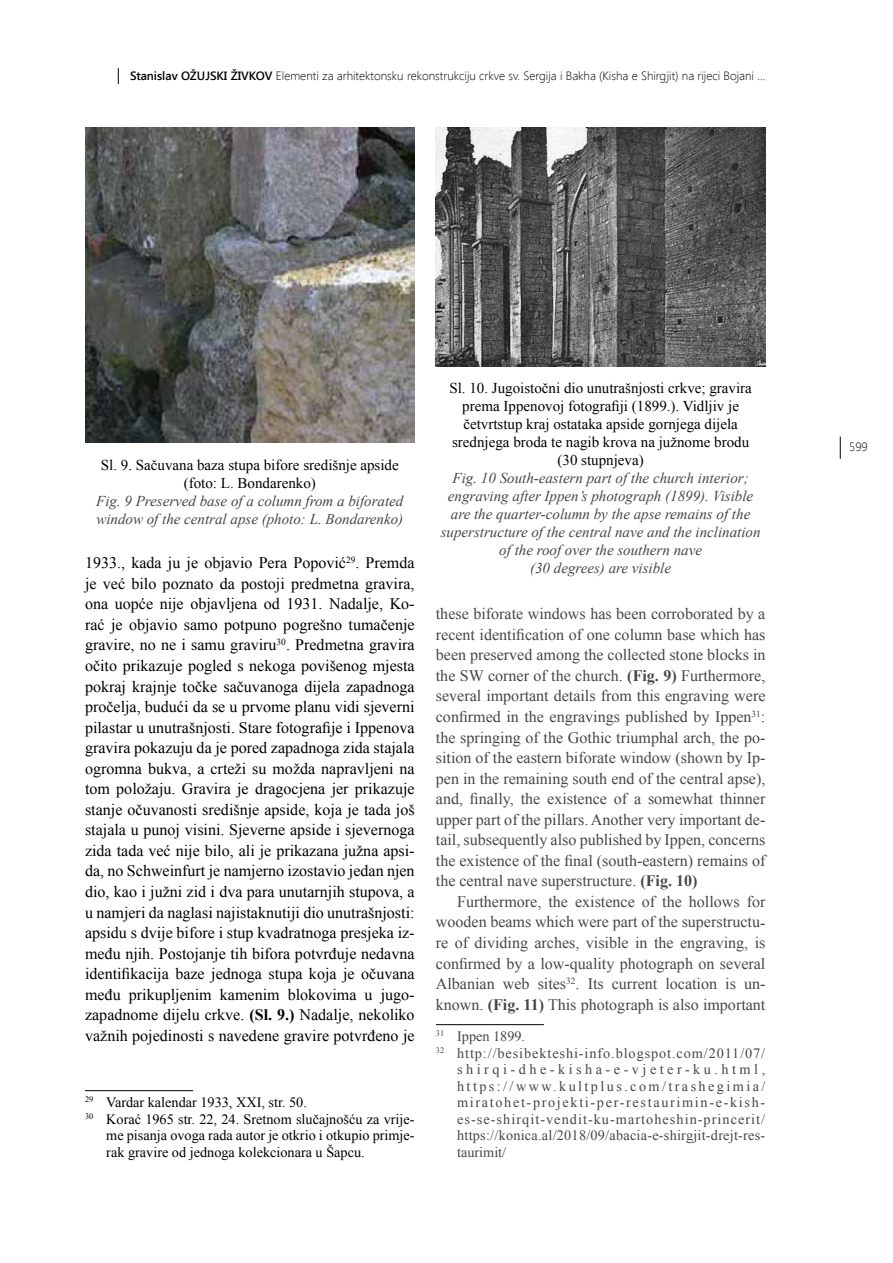
<style>
.page{position:relative;width:893px;height:1263px;background:#fff}
.page>*{position:absolute;margin:0;border:0;box-sizing:border-box;transform-origin:0 0}
.t1{font:16.05px/20.5px "Times New Roman";color:#000;text-align:justify}
.t2{font:16.05px/20.5px "Times New Roman";color:#464646;text-align:justify}
.t3{font:italic 15px/18px "Times New Roman";color:#464646}
.t4{font:15px/18px "Times New Roman";color:#000;text-align:center}
.t5{font:14.25px "Times New Roman";color:#000}
.t6{font:14.25px "Times New Roman";letter-spacing:.075em;color:#464646}
.t7{font:14.25px "Times New Roman";letter-spacing:.015em;color:#464646}
.t8{font:14.25px "Times New Roman";letter-spacing:.115em;color:#464646}
.t9{font:14.25px "Times New Roman";letter-spacing:.17em;color:#464646}
.t10{font:14.25px "Times New Roman";letter-spacing:.245em;color:#464646}
.t11{font:14.25px "Times New Roman";color:#464646}
.t12{font:300 12px "Segoe UI";color:#000}
.s1{font-weight:600}
.s2{font-weight:700}
</style>
<div class="page">
<svg style="left:840px;top:436px;width:1px;height:23px"></svg>
<svg style="left:118px;top:68px;width:1px;height:16px"></svg>
<hr style="left:436px;top:1024px;width:108px;height:1px;background:#000">
<hr style="left:85px;top:1090px;width:108px;height:1px;background:#000">
<img style="left:85px;top:128px;width:330px;height:314px">
<img style="left:436px;top:128px;width:329px;height:239px">
<p class="t12" style="left:130px;top:68px;width:637px"><span class="s1">Stanislav OŽUJSKI ŽIVKOV</span> Elementi za arhitektonsku rekonstrukciju crkve sv. Sergija i Bakha (Kisha e Shirgjit) na rijeci Bojani ...</p>
<p class="t4" style="left:101px;top:455px;width:299px">Sl. 9. Sačuvana baza stupa bifore središnje apside (foto: L. Bondarenko)</p>
<p class="t3" style="left:96px;top:491px;width:309px">Fig. 9 Preserved base of a column from a biforated window of the central apse (photo: L. Bondarenko)</p>
<p class="t1" style="left:85px;top:552px;width:331px">1933., kada ju je objavio Pera Popović<sup>29</sup>. Premda je već bilo poznato da postoji predmetna gravira, ona uopće nije objavljena od 1931. Nadalje, Ko&shy;rać je objavio samo potpuno pogrešno tumačenje gravire, no ne i samu graviru<sup>30</sup>. Predmetna gravira očito prikazuje pogled s nekoga povišenog mjesta pokraj krajnje točke sačuvanoga dijela zapadnoga pročelja, budući da se u prvome planu vidi sjeverni pilastar u unutrašnjosti. Stare fotografije i Ippenova gravira pokazuju da je pored zapadnoga zida stajala ogromna bukva, a crteži su možda napravljeni na tom položaju. Gravira je dragocjena jer prikazuje stanje očuvanosti središnje apside, koja je tada još stajala u punoj visini. Sjeverne apside i sjevernoga zida tada već nije bilo, ali je prikazana južna apsi&shy;da, no Schweinfurt je namjerno izostavio jedan njen dio, kao i južni zid i dva para unutarnjih stupova, a u namjeri da naglasi najistaknutiji dio unutrašnjosti: apsidu s dvije bifore i stup kvadratnoga presjeka iz&shy;među njih. Postojanje tih bifora potvrđuje nedavna identifikacija baze jednoga stupa koja je očuvana među prikupljenim kamenim blokovima u jugo&shy;zapadnome dijelu crkve. <span class="s2">(Sl. 9.)</span> Nadalje, nekoliko važnih pojedinosti s navedene gravire potvrđeno je</p>
<p class="t5" style="left:85px;top:1093px;width:223px"><sup>29</sup> Vardar kalendar 1933, XXI, str. 50.</p>
<p class="t5" style="left:85px;top:1109px;width:331px"><sup>30</sup> Korać 1965 str. 22, 24. Sretnom slučajnošću za vrije-</p>
<p class="t5" style="left:106px;top:1126px;width:310px">me pisanja ovoga rada autor je otkrio i otkupio primje-</p>
<p class="t5" style="left:106px;top:1142px;width:260px">rak gravire od jednoga kolekcionara u Šapcu.</p>
<p class="t4" style="left:449px;top:379px;width:304px">Sl. 10. Jugoistočni dio unutrašnjosti crkve; gravira prema Ippenovoj fotografiji (1899.). Vidljiv je četvrtstup kraj ostataka apside gornjega dijela srednjega broda te nagib krova na južnome brodu (30 stupnjeva)</p>
<p class="t3" style="left:441px;top:469px;width:321px;text-align:center">Fig. 10 South-eastern part of the church interior; engraving after Ippen’s photograph (1899). Visible are the quarter-column by the apse remains of the superstructure of the central nave and the inclination of the roof over the southern nave<br>(30 degrees) are visible</p>
<p class="t2" style="left:436px;top:603px;width:331px">these biforate windows has been corroborated by a recent identification of one column base which has been preserved among the collected stone blocks in the SW corner of the church. <span class="s2">(Fig. 9)</span> Furthermore, several important details from this engraving were confirmed in the engravings published by Ippen<sup>31</sup>: the springing of the Gothic triumphal arch, the po&shy;sition of the eastern biforate window (shown by Ip&shy;pen in the remaining south end of the central apse), and, finally, the existence of a somewhat thinner upper part of the pillars. Another very important de&shy;tail, subsequently also published by Ippen, concerns the existence of the final (south-eastern) remains of the central nave superstructure. <span class="s2">(Fig. 10)</span></p>
<p class="t2" style="left:436px;top:891px;width:331px;text-indent:21px">Furthermore, the existence of the hollows for wooden beams which were part of the superstructu&shy;re of dividing arches, visible in the engraving, is confirmed by a low-quality photograph on several Albanian web sites<sup>32</sup>. Its current location is un&shy;known. <span class="s2">(Fig. 11)</span> This photograph is also important</p>
<p class="t11" style="left:436px;top:1027px;width:91px"><sup>31</sup> Ippen 1899.</p>
<p class="t6" style="left:436px;top:1043px;width:331px"><sup>32</sup> http://besibekteshi-info.blogspot.com/2011/07/</p>
<p class="t10" style="left:457px;top:1060px;width:310px">shirqi-dhe-kisha-e-vjeter-ku.html,</p>
<p class="t9" style="left:457px;top:1076px;width:310px">https://www.kultplus.com/trashegimia/</p>
<p class="t8" style="left:457px;top:1093px;width:310px">miratohet-projekti-per-restaurimin-e-kish-</p>
<p class="t6" style="left:457px;top:1109px;width:310px">es-se-shirqit-vendit-ku-martoheshin-princerit/</p>
<p class="t7" style="left:457px;top:1126px;width:310px">https://konica.al/2018/09/abacia-e-shirgjit-drejt-res-</p>
<p class="t11" style="left:457px;top:1142px;width:51px">taurimit/</p>
<p class="t12" style="left:849px;top:439px;width:20px">599</p>
</div>
